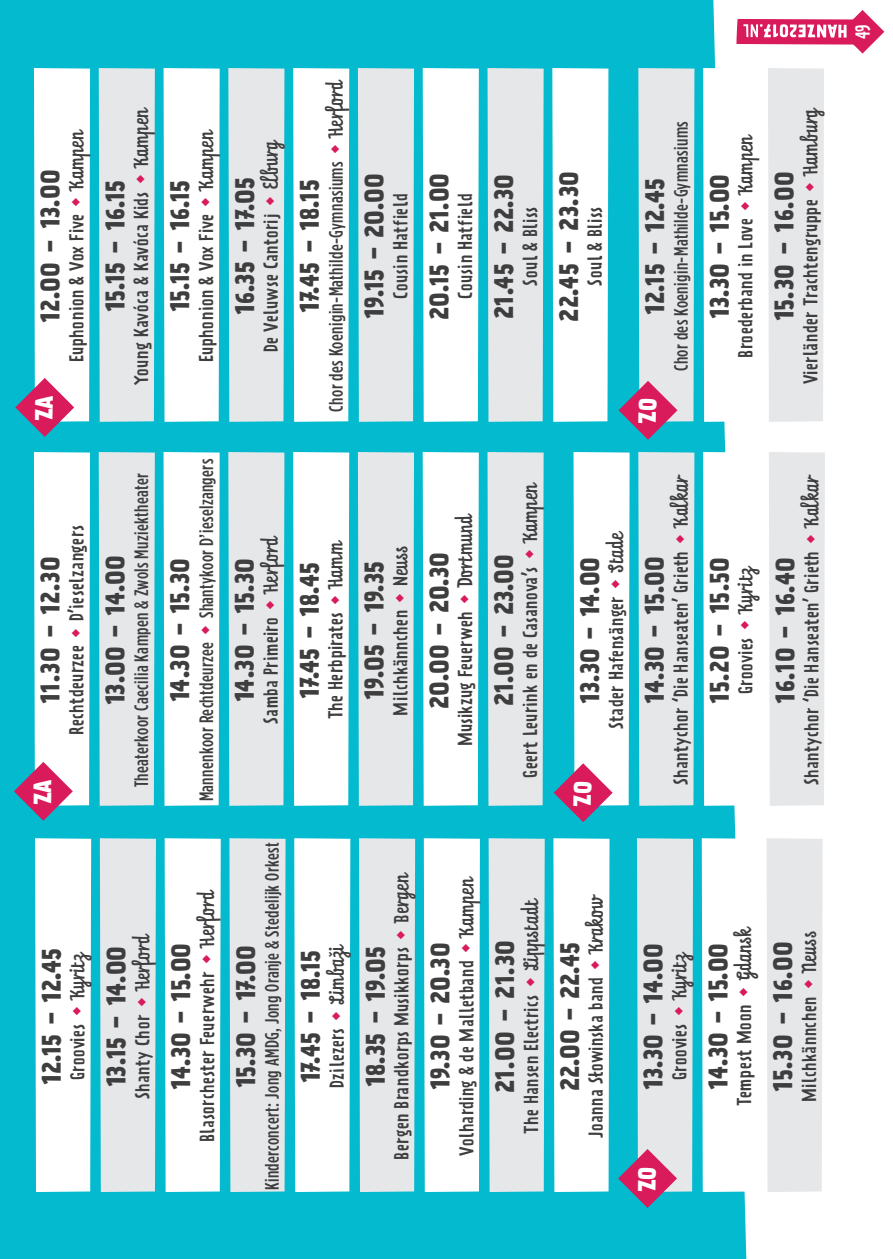
<style>
.page{position:relative;width:893px;height:1259px;background:#03bace}
.page>*{position:absolute;margin:0;border:0;box-sizing:border-box;transform-origin:0 0}
.t1{font:700 23.7px "Prater Sans OT";color:#3e3e3f}
.t2{font:500 19.5px "Gotham Condensed";letter-spacing:.02em;color:#3e3e3f}
.t3{font:18px "Prater Sans OT";letter-spacing:.02em;color:#3e3e3f}
.t4{font:18px "Prater Sans OT";letter-spacing:.04em;color:#3e3e3f}
.t5{font:18px "Prater Sans OT";color:#fff}
.s1{font-family:"Prater Script OT"}
.s2{font-family:"Prater Script OT";font-weight:400;font-size:18px}
</style>
<div class="page">
<div style="left:713px;top:0;width:180px;height:1259px;background:#fff"></div>
<svg style="left:35px;top:838px;width:56px;height:354px;background:#f4fcfc"></svg>
<div style="left:100px;top:838px;width:56px;height:354px;background:#e6e7e9"></div>
<div style="left:165px;top:838px;width:56px;height:354px;background:#fff"></div>
<div style="left:229px;top:838px;width:57px;height:354px;background:#e6e7e9"></div>
<svg style="left:294px;top:838px;width:56px;height:354px;background:#f1fbfc"></svg>
<svg style="left:359px;top:838px;width:56px;height:354px;background:#dde5e7"></svg>
<div style="left:424px;top:838px;width:56px;height:354px;background:#fff"></div>
<div style="left:489px;top:838px;width:56px;height:354px;background:#e6e7e9"></div>
<svg style="left:553px;top:838px;width:56px;height:354px;background:#effafb"></svg>
<div style="left:702px;top:838px;width:56px;height:354px;background:#fff"></div>
<div style="left:767px;top:838px;width:56px;height:354px;background:#e6e7e9"></div>
<div style="left:99px;top:452px;width:56px;height:354px;background:#e6e7e9"></div>
<div style="left:164px;top:452px;width:56px;height:354px;background:#fff"></div>
<svg style="left:228px;top:452px;width:56px;height:354px;background:#d9e4e7"></svg>
<svg style="left:293px;top:452px;width:56px;height:354px;background:#f3fbfc"></svg>
<div style="left:358px;top:452px;width:56px;height:354px;background:#e6e7e9"></div>
<div style="left:423px;top:452px;width:56px;height:354px;background:#fff"></div>
<div style="left:487px;top:452px;width:57px;height:354px;background:#e6e7e9"></div>
<svg style="left:638px;top:452px;width:56px;height:354px;background:#d9e4e7"></svg>
<svg style="left:703px;top:452px;width:56px;height:354px;background:#f4fbfc"></svg>
<div style="left:769px;top:452px;width:56px;height:354px;background:#e6e7e9"></div>
<div style="left:99px;top:68px;width:56px;height:354px;background:#e6e7e9"></div>
<div style="left:164px;top:68px;width:56px;height:354px;background:#fff"></div>
<svg style="left:228px;top:68px;width:56px;height:354px;background:#d8e4e7"></svg>
<svg style="left:293px;top:68px;width:56px;height:354px;background:#f3fbfc"></svg>
<div style="left:358px;top:68px;width:56px;height:354px;background:#e6e7e9"></div>
<div style="left:423px;top:68px;width:56px;height:354px;background:#fff"></div>
<div style="left:487px;top:68px;width:57px;height:354px;background:#e6e7e9"></div>
<svg style="left:552px;top:68px;width:56px;height:354px;background:#f0fbfc"></svg>
<svg style="left:703px;top:68px;width:56px;height:354px;background:#f3fbfc"></svg>
<div style="left:768px;top:68px;width:56px;height:354px;background:#e6e7e9"></div>
<svg style="left:736px;top:10px;width:148px;height:44px;background:#ed95b3"></svg>
<svg style="left:14px;top:452px;width:76px;height:369px"></svg>
<svg style="left:15px;top:68px;width:75px;height:369px"></svg>
<svg style="left:618px;top:838px;width:75px;height:370px"></svg>
<svg style="left:554px;top:452px;width:76px;height:370px"></svg>
<svg style="left:619px;top:68px;width:75px;height:372px"></svg>
<h1 class="t1" style="left:35px;top:323px;width:155px;rotate:-90deg">12.00 - 13.00</h1>
<p class="t3" style="left:65px;top:362px;width:235px;rotate:-90deg">Euphonion &amp; Vox Five <sup>◆</sup> <span class="s1">Kampen</span></p>
<h1 class="t1" style="left:100px;top:312px;width:134px;rotate:-90deg">15.15 - 16.15</h1>
<p class="t3" style="left:130px;top:384px;width:279px;rotate:-90deg">Young Kavóca &amp; Kavóca Kids <sup>◆</sup> <span class="s1">Kampen</span></p>
<h1 class="t1" style="left:164px;top:312px;width:134px;rotate:-90deg">15.15 - 16.15</h1>
<p class="t3" style="left:195px;top:362px;width:235px;rotate:-90deg">Euphonion &amp; Vox Five <sup>◆</sup> <span class="s1">Kampen</span></p>
<p class="t3" style="left:259px;top:352px;width:212px;rotate:-90deg">De Veluwse Cantorij <sup>◆</sup> <span class="s1">Elburg</span></p>
<h1 class="t1" style="left:229px;top:315px;width:140px;rotate:-90deg">16.35 - 17.05</h1>
<p class="t2" style="left:325px;top:411px;width:333px;rotate:-90deg">Chor des Koenigin-Mathilde-Gymnasiums <sup>◆</sup> <span class="s2">Herford</span></p>
<h1 class="t1" style="left:294px;top:313px;width:135px;rotate:-90deg">17.45 - 18.15</h1>
<h1 class="t1" style="left:359px;top:319px;width:147px;rotate:-90deg">19.15 - 20.00</h1>
<p class="t3" style="left:389px;top:299px;width:106px;rotate:-90deg">Cousin Hatfield</p>
<h1 class="t1" style="left:424px;top:319px;width:148px;rotate:-90deg">20.15 - 21.00</h1>
<p class="t3" style="left:454px;top:299px;width:106px;rotate:-90deg">Cousin Hatfield</p>
<h1 class="t1" style="left:488px;top:318px;width:146px;rotate:-90deg">21.45 - 22.30</h1>
<p class="t3" style="left:519px;top:286px;width:81px;rotate:-90deg">Soul &amp; Bliss</p>
<h1 class="t1" style="left:553px;top:322px;width:152px;rotate:-90deg">22.45 - 23.30</h1>
<p class="t3" style="left:583px;top:286px;width:81px;rotate:-90deg">Soul &amp; Bliss</p>
<h1 class="t1" style="left:639px;top:314px;width:138px;rotate:-90deg">12.15 - 12.45</h1>
<p class="t2" style="left:670px;top:371px;width:251px;rotate:-90deg">Chor des Koenigin-Mathilde-Gymnasiums</p>
<h1 class="t1" style="left:704px;top:319px;width:146px;rotate:-90deg">13.30 - 15.00</h1>
<p class="t3" style="left:734px;top:358px;width:226px;rotate:-90deg">Broederband in Love <sup>◆</sup> <span class="s1">Kampen</span></p>
<p class="t3" style="left:799px;top:384px;width:278px;rotate:-90deg">Vierländer Trachtengruppe <sup>◆</sup> <span class="s1">Hamburg</span></p>
<h1 class="t1" style="left:769px;top:321px;width:152px;rotate:-90deg">15.30 - 16.00</h1>
<p class="t3" style="left:65px;top:735px;width:212px;rotate:-90deg">Rechtdeurzee <sup>◆</sup> D’ieselzangers</p>
<h1 class="t1" style="left:35px;top:704px;width:149px;rotate:-90deg">11.30 - 12.30</h1>
<h1 class="t1" style="left:100px;top:705px;width:151px;rotate:-90deg">13.00 - 14.00</h1>
<p class="t2" style="left:131px;top:787px;width:315px;rotate:-90deg">Theaterkoor Caecilia Kampen &amp; Zwols Muziektheater</p>
<h1 class="t1" style="left:164px;top:702px;width:145px;rotate:-90deg">14.30 - 15.30</h1>
<p class="t2" style="left:195px;top:801px;width:344px;rotate:-90deg">Mannenkoor Rechtdeurzee <sup>◆</sup> Shantykoor D’ieselzangers</p>
<p class="t3" style="left:259px;top:723px;width:189px;rotate:-90deg">Samba Primeiro <sup>◆</sup> <span class="s1">Herford</span></p>
<h1 class="t1" style="left:229px;top:702px;width:145px;rotate:-90deg">14.30 - 15.30</h1>
<h1 class="t1" style="left:294px;top:699px;width:139px;rotate:-90deg">17.45 - 18.45</h1>
<p class="t3" style="left:324px;top:719px;width:181px;rotate:-90deg">The Herbpirates <sup>◆</sup> <span class="s1">Hamm</span></p>
<h1 class="t1" style="left:359px;top:700px;width:141px;rotate:-90deg">19.05 - 19.35</h1>
<p class="t3" style="left:454px;top:746px;width:235px;rotate:-90deg">Musikzug Feuerweh <sup>◆</sup> <span class="s1">Dortmund</span></p>
<p class="t3" style="left:389px;top:715px;width:173px;rotate:-90deg">Milchkännchen <sup>◆</sup> N<span class="s1">euss</span></p>
<h1 class="t1" style="left:424px;top:708px;width:158px;rotate:-90deg">20.00 - 20.30</h1>
<p class="t3" style="left:519px;top:777px;width:297px;rotate:-90deg">Geert Leurink en de Casanova’s <sup>◆</sup> <span class="s1">Kampen</span></p>
<h1 class="t1" style="left:488px;top:706px;width:153px;rotate:-90deg">21.00 - 23.00</h1>
<p class="t3" style="left:605px;top:729px;width:200px;rotate:-90deg">Stader Hafensänger <sup>◆</sup> <span class="s1">Stade</span></p>
<h1 class="t1" style="left:574px;top:703px;width:148px;rotate:-90deg">13.30 - 14.00</h1>
<p class="t3" style="left:196px;top:1142px;width:255px;rotate:-90deg">Blasorchester Feuerwehr <sup>◆</sup> <span class="s1">Herford</span></p>
<p class="t3" style="left:131px;top:1098px;width:167px;rotate:-90deg">Shanty Chor <sup>◆</sup> <span class="s1">Herford</span></p>
<h1 class="t1" style="left:166px;top:1090px;width:148px;rotate:-90deg">14.30 - 15.00</h1>
<h1 class="t1" style="left:36px;top:1084px;width:138px;rotate:-90deg">12.15 - 12.45</h1>
<p class="t3" style="left:66px;top:1080px;width:129px;rotate:-90deg">Groovies <sup>◆</sup> <span class="s1">Kyritz</span></p>
<h1 class="t1" style="left:101px;top:1087px;width:143px;rotate:-90deg">13.15 - 14.00</h1>
<h1 class="t1" style="left:230px;top:1087px;width:144px;rotate:-90deg">15.30 - 17.00</h1>
<p class="t2" style="left:261px;top:1190px;width:349px;rotate:-90deg">Kinderconcert: Jong AMDG, Jong Oranje &amp; Stedelijk Orkest</p>
<h1 class="t1" style="left:295px;top:1083px;width:135px;rotate:-90deg">17.45 - 18.15</h1>
<p class="t3" style="left:325px;top:1088px;width:147px;rotate:-90deg">Dzilezers <sup>◆</sup> <span class="s1">Limbaži</span></p>
<h1 class="t1" style="left:360px;top:1087px;width:142px;rotate:-90deg">18.35 - 19.05</h1>
<p class="t3" style="left:390px;top:1159px;width:289px;rotate:-90deg">Bergen Brandkorps Musikkorps <sup>◆</sup> <span class="s1">Bergen</span></p>
<h1 class="t1" style="left:425px;top:1090px;width:149px;rotate:-90deg">19.30 - 20.30</h1>
<p class="t3" style="left:455px;top:1155px;width:281px;rotate:-90deg">Volharding &amp; de Malletband <sup>◆</sup> <span class="s1">Kampen</span></p>
<p class="t3" style="left:520px;top:1133px;width:237px;rotate:-90deg">The Hansen Electrics <sup>◆</sup> <span class="s1">Lippstadt</span></p>
<h1 class="t1" style="left:489px;top:1093px;width:155px;rotate:-90deg">21.00 - 21.30</h1>
<p class="t3" style="left:584px;top:1138px;width:246px;rotate:-90deg">Joanna Słowinska band <sup>◆</sup> <span class="s1">Krakow</span></p>
<h1 class="t1" style="left:554px;top:1091px;width:151px;rotate:-90deg">22.00 - 22.45</h1>
<p class="t3" style="left:669px;top:785px;width:312px;rotate:-90deg">Shantychor ‘Die Hanseaten’ Grieth <sup>◆</sup> <span class="s1">Kalkar</span></p>
<h1 class="t1" style="left:639px;top:704px;width:148px;rotate:-90deg">14.30 - 15.00</h1>
<p class="t3" style="left:800px;top:785px;width:312px;rotate:-90deg">Shantychor ‘Die Hanseaten’ Grieth <sup>◆</sup> <span class="s1">Kalkar</span></p>
<h1 class="t1" style="left:704px;top:703px;width:148px;rotate:-90deg">15.20 - 15.50</h1>
<p class="t3" style="left:734px;top:694px;width:129px;rotate:-90deg">Groovies <sup>◆</sup> <span class="s1">Kyritz</span></p>
<h1 class="t1" style="left:770px;top:703px;width:148px;rotate:-90deg">16.10 - 16.40</h1>
<p class="t4" style="left:733px;top:1106px;width:182px;rotate:-90deg">Tempest Moon <sup>◆</sup> <span class="s1">Gdansk</span></p>
<h1 class="t1" style="left:638px;top:1090px;width:148px;rotate:-90deg">13.30 - 14.00</h1>
<p class="t3" style="left:668px;top:1080px;width:129px;rotate:-90deg">Groovies <sup>◆</sup> <span class="s1">Kyritz</span></p>
<h1 class="t1" style="left:703px;top:1090px;width:148px;rotate:-90deg">14.30 - 15.00</h1>
<h1 class="t1" style="left:767px;top:1091px;width:152px;rotate:-90deg">15.30 - 16.00</h1>
<p class="t3" style="left:798px;top:1102px;width:173px;rotate:-90deg">Milchkännchen <sup>◆</sup> <span class="s1">Neuss</span></p>
<p class="t5" style="left:851px;top:39px;width:17px;rotate:-90deg">49</p>
</div>
